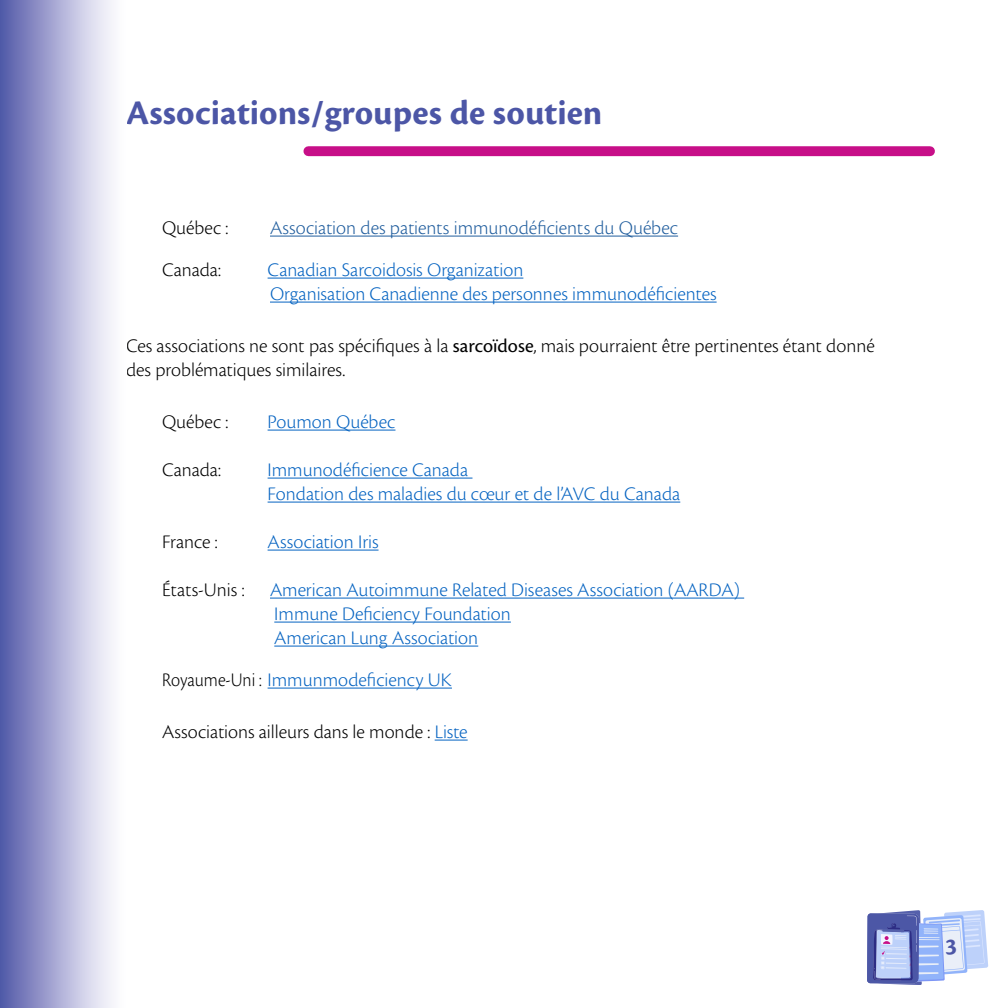
<style>
.page{position:relative;width:1008px;height:1008px;background:#fff}
.page>*{position:absolute;margin:0;border:0;box-sizing:border-box;transform-origin:0 0}
.t1{font:700 36px "Cronos Pro";letter-spacing:.005em;color:#4c56a6}
.t2{font:700 24px "Cronos Pro";color:#4c56a6}
.t3{font:300 20px/24px "Cronos Pro";color:#0563c1}
.t4{font:300 20px/24px "Cronos Pro";color:#000}
.t5{font:300 20px "Cronos Pro";color:#215e9e}
.s1{font-weight:400}
.s2{color:#000}
.s3{color:#0563c1}
</style>
<div class="page">
<hr style="left:270px;top:236px;width:408px;height:1px;background:#215e9e">
<hr style="left:268px;top:278px;width:255px;height:1px;background:#0563c1">
<hr style="left:270px;top:302px;width:447px;height:1px;background:#0563c1">
<hr style="left:268px;top:430px;width:127px;height:1px;background:#0563c1">
<hr style="left:268px;top:478px;width:204px;height:1px;background:#0563c1">
<hr style="left:268px;top:502px;width:412px;height:1px;background:#0563c1">
<hr style="left:268px;top:550px;width:111px;height:1px;background:#0563c1">
<hr style="left:270px;top:598px;width:474px;height:1px;background:#0563c1">
<hr style="left:274px;top:622px;width:237px;height:1px;background:#0563c1">
<hr style="left:274px;top:646px;width:204px;height:1px;background:#0563c1">
<hr style="left:268px;top:688px;width:184px;height:1px;background:#0563c1">
<hr style="left:435px;top:740px;width:33px;height:1px;background:#0563c1">
<div style="left:308px;top:146px;width:622px;height:10px;background:#c70f88"></div>
<div style="left:0;top:0;width:127px;height:1008px;background:linear-gradient(to right,#565baa,#fff)"></div>
<svg style="left:867px;top:910px;width:121px;height:75px;background:#aab7e4"></svg>
<h1 class="t1" style="left:126px;top:92px;width:478px">Associations/groupes de soutien</h1>
<p class="t4" style="left:162px;top:216px;width:68px">Québec :</p>
<p class="t5" style="left:270px;top:216px;width:410px">Association des patients immunodéficients du Québec</p>
<p class="t4" style="left:162px;top:258px;width:61px">Canada:</p>
<p class="t3" style="left:268px;top:258px;width:451px">Canadian Sarcoidosis Organization<br>Organisation Canadienne des personnes immunodéficientes</p>
<p class="t4" style="left:126px;top:334px;width:750px">Ces associations ne sont pas spécifiques à la <span class="s1">sarcoïdose</span>, mais pourraient être pertinentes étant donné des problématiques similaires.</p>
<p class="t4" style="left:162px;top:410px;width:68px">Québec :</p>
<p class="t3" style="left:268px;top:410px;width:129px">Poumon Québec</p>
<p class="t4" style="left:162px;top:458px;width:60px">Canada:</p>
<p class="t3" style="left:268px;top:458px;width:414px">Immunodéficience Canada<br>Fondation des maladies du cœur et de l’AVC du Canada</p>
<p class="t4" style="left:162px;top:530px;width:57px">France :</p>
<p class="t3" style="left:268px;top:530px;width:112px">Association Iris</p>
<p class="t4" style="left:162px;top:578px;width:84px">États-Unis :</p>
<p class="t3" style="left:270px;top:578px;width:471px">American Autoimmune Related Diseases Association (AARDA)<br>Immune Deficiency Foundation<br>American Lung Association</p>
<p class="t3" style="left:162px;top:668px;width:291px"><span class="s2">Royaume-Uni :</span> Immunmodeficiency UK</p>
<p class="t4" style="left:162px;top:720px;width:307px">Associations ailleurs dans le monde : <span class="s3">Liste</span></p>
<p class="t2" style="left:945px;top:933px;width:13px">3</p>
</div>
